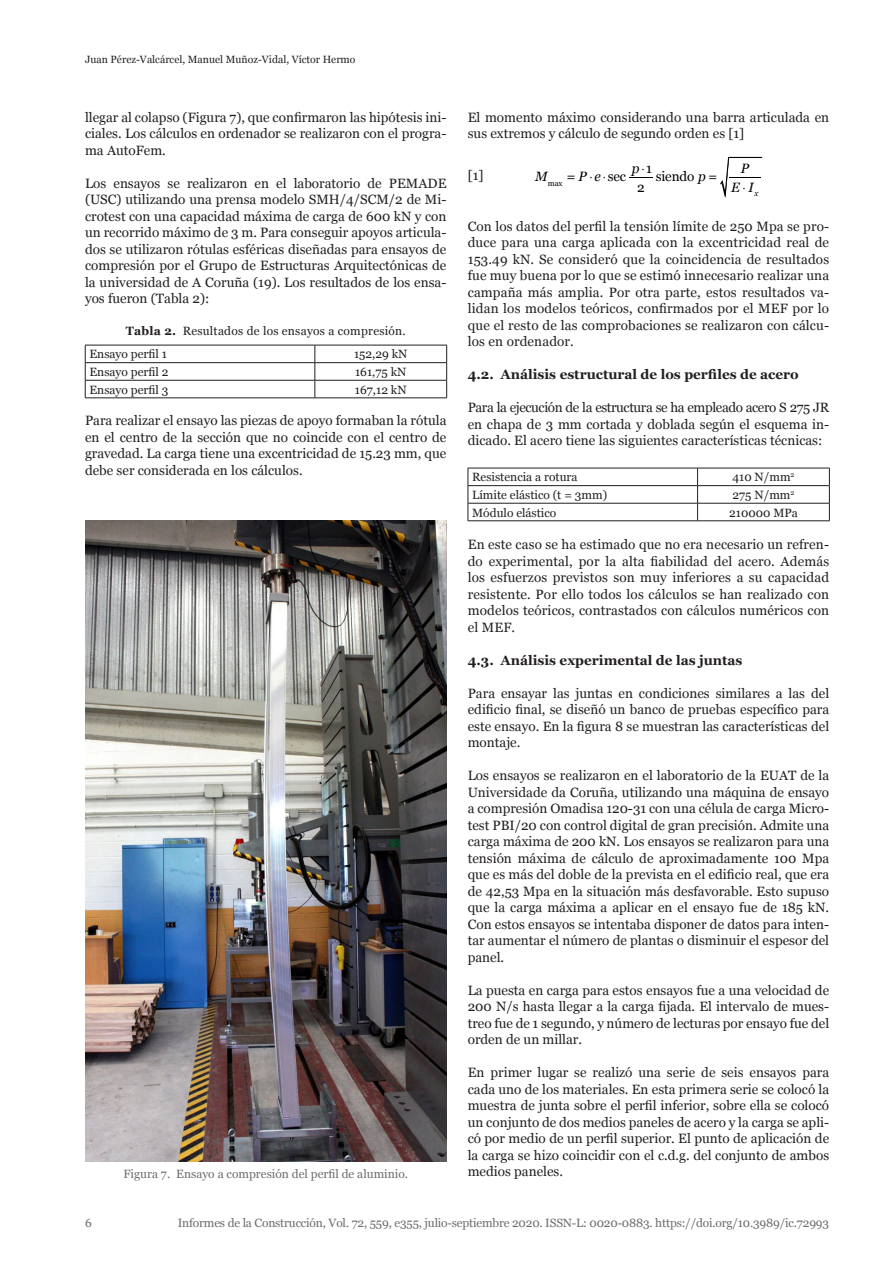
<style>
.page{position:relative;width:893px;height:1263px;background:#fff}
.page>*{position:absolute;margin:0;border:0;box-sizing:border-box;transform-origin:0 0}
.t1{font:13.5px/16.5px "Georgia";color:#231f20;text-align:justify}
.t2{font:700 13.5px "Georgia";color:#231f20}
.t3{font:italic 13.5px/18.9px "Georgia";color:#000;text-align:center}
.t4{font:13.5px/18.9px "Georgia";letter-spacing:-.01em;color:#000;text-align:center}
.t5{font:12px "Georgia";letter-spacing:-.015em;color:#6c6d70}
.t6{font:12px "Georgia";color:#231f20}
.t7{font:12px/23.7px "Georgia";letter-spacing:.02em;color:#231f20}
.t8{font:10.5px "Georgia";color:#231f20}
.s1{font-weight:700}
.s2{font-style:normal}
.s3{font-style:italic}
</style>
<div class="page">
<svg style="left:629px;top:177px;width:24px;height:1px"></svg>
<hr style="left:468px;top:485px;width:230px;height:1px;background:#231f20">
<hr style="left:698px;top:485px;width:132px;height:1px;background:#231f20">
<hr style="left:468px;top:503px;width:230px;height:1px;background:#231f20">
<hr style="left:698px;top:503px;width:132px;height:1px;background:#231f20">
<svg style="left:697px;top:469px;width:1px;height:51px"></svg>
<hr style="left:468px;top:468px;width:230px;height:1px;background:#231f20">
<hr style="left:698px;top:468px;width:132px;height:1px;background:#231f20">
<svg style="left:468px;top:468px;width:1px;height:52px"></svg>
<svg style="left:829px;top:468px;width:1px;height:52px"></svg>
<hr style="left:468px;top:520px;width:230px;height:1px;background:#231f20">
<hr style="left:698px;top:520px;width:132px;height:1px;background:#231f20">
<hr style="left:85px;top:362px;width:230px;height:1px;background:#231f20">
<hr style="left:315px;top:362px;width:132px;height:1px;background:#231f20">
<hr style="left:85px;top:380px;width:230px;height:1px;background:#231f20">
<hr style="left:315px;top:380px;width:132px;height:1px;background:#231f20">
<svg style="left:315px;top:346px;width:1px;height:52px"></svg>
<hr style="left:85px;top:345px;width:230px;height:1px;background:#231f20">
<hr style="left:315px;top:345px;width:132px;height:1px;background:#231f20">
<svg style="left:85px;top:345px;width:1px;height:53px"></svg>
<svg style="left:446px;top:345px;width:1px;height:53px"></svg>
<hr style="left:85px;top:398px;width:230px;height:1px;background:#231f20">
<hr style="left:315px;top:398px;width:132px;height:1px;background:#231f20">
<img style="left:85px;top:521px;width:361px;height:640px">
<svg style="left:720px;top:157px;width:42px;height:40px"></svg>
<p class="t8" style="left:85px;top:54px;width:272px">Juan Pérez-Valcárcel, Manuel Muñoz-Vidal, Víctor Hermo</p>
<p class="t1" style="left:85px;top:109px;width:363px">llegar al colapso (Figura 7), que confirmaron las hipótesis ini&shy;ciales. Los cálculos en ordenador se realizaron con el progra&shy;ma AutoFem.</p>
<p class="t1" style="left:85px;top:175px;width:363px">Los ensayos se realizaron en el laboratorio de PEMADE (USC) utilizando una prensa modelo SMH/4/SCM/2 de Mi&shy;crotest con una capacidad máxima de carga de 600 kN y con un recorrido máximo de 3 m. Para conseguir apoyos articula&shy;dos se utilizaron rótulas esféricas diseñadas para ensayos de compresión por el Grupo de Estructuras Arquitectónicas de la universidad de A Coruña (19). Los resultados de los ensa&shy;yos fueron (Tabla 2):</p>
<p class="t7" style="left:89px;top:319px;width:318px;text-indent:36px"><span class="s1">Tabla 2.</span> Resultados de los ensayos a compresión.<br>Ensayo perfil 1</p>
<p class="t6" style="left:354px;top:347px;width:55px">152,29 kN</p>
<p class="t6" style="left:89px;top:365px;width:81px">Ensayo perfil 2</p>
<p class="t6" style="left:355px;top:365px;width:53px">161,75 kN</p>
<p class="t6" style="left:89px;top:383px;width:80px">Ensayo perfil 3</p>
<p class="t6" style="left:355px;top:383px;width:53px">167,12 kN</p>
<p class="t1" style="left:85px;top:412px;width:363px">Para realizar el ensayo las piezas de apoyo formaban la rótula en el centro de la sección que no coincide con el centro de gravedad. La carga tiene una excentricidad de 15.23 mm, que debe ser considerada en los cálculos.</p>
<p class="t5" style="left:123px;top:1167px;width:286px">Figura 7. Ensayo a compresión del perfil de aluminio.</p>
<p class="t1" style="left:468px;top:109px;width:363px">El momento máximo considerando una barra articulada en sus extremos y cálculo de segundo orden es [1]</p>
<p class="t1" style="left:468px;top:167px;width:17px">[1]</p>
<p class="t3" style="left:535px;top:167px;width:93px">M<sub>max</sub> P ⋅e⋅<span class="s2">sec</span></p>
<p class="t4" style="left:632px;top:159px;width:22px"><span class="s3">p</span>⋅1<br>2</p>
<p class="t4" style="left:656px;top:167px;width:52px">siendo <span class="s3">p</span></p>
<p class="t3" style="left:731px;top:158px;width:29px">P<br>E⋅I<sub>x</sub></p>
<p class="t1" style="left:468px;top:218px;width:363px">Con los datos del perfil la tensión límite de 250 Mpa se pro&shy;duce para una carga aplicada con la excentricidad real de 153.49 kN. Se consideró que la coincidencia de resultados fue muy buena por lo que se estimó innecesario realizar una campaña más amplia. Por otra parte, estos resultados va&shy;lidan los modelos teóricos, confirmados por el MEF por lo que el resto de las comprobaciones se realizaron con cálcu&shy;los en ordenador.</p>
<p class="t2" style="left:468px;top:367px;width:332px">4.2. Análisis estructural de los perfiles de acero</p>
<p class="t1" style="left:468px;top:399px;width:363px">Para la ejecución de la estructura se ha empleado acero S 275 JR en chapa de 3 mm cortada y doblada según el esquema in&shy;dicado. El acero tiene las siguientes características técnicas:</p>
<p class="t6" style="left:472px;top:470px;width:107px">Resistencia a rotura</p>
<p class="t6" style="left:732px;top:470px;width:64px">410 N/mm<sup>2</sup></p>
<p class="t6" style="left:472px;top:488px;width:137px">Límite elástico (t = 3mm)</p>
<p class="t6" style="left:732px;top:488px;width:63px">275 N/mm<sup>2</sup></p>
<p class="t6" style="left:472px;top:506px;width:86px">Módulo elástico</p>
<p class="t6" style="left:729px;top:506px;width:70px">210000 MPa</p>
<p class="t1" style="left:468px;top:536px;width:363px">En este caso se ha estimado que no era necesario un refren&shy;do experimental, por la alta fiabilidad del acero. Además los esfuerzos previstos son muy inferiores a su capacidad resistente. Por ello todos los cálculos se han realizado con modelos teóricos, contrastados con cálculos numéricos con el MEF.</p>
<p class="t2" style="left:468px;top:653px;width:276px">4.3. Análisis experimental de las juntas</p>
<p class="t1" style="left:468px;top:685px;width:363px">Para ensayar las juntas en condiciones similares a las del edificio final, se diseñó un banco de pruebas específico para este ensayo. En la figura 8 se muestran las características del montaje.</p>
<p class="t1" style="left:468px;top:767px;width:363px">Los ensayos se realizaron en el laboratorio de la EUAT de la Universidade da Coruña, utilizando una máquina de ensayo a compresión Omadisa 120-31 con una célula de carga Micro&shy;test PBI/20 con control digital de gran precisión. Admite una carga máxima de 200 kN. Los ensayos se realizaron para una tensión máxima de cálculo de aproximadamente 100 Mpa que es más del doble de la prevista en el edificio real, que era de 42,53 Mpa en la situación más desfavorable. Esto supuso que la carga máxima a aplicar en el ensayo fue de 185 kN.<br>Con estos ensayos se intentaba disponer de datos para inten&shy;tar aumentar el número de plantas o disminuir el espesor del panel.</p>
<p class="t1" style="left:468px;top:982px;width:363px">La puesta en carga para estos ensayos fue a una velocidad de 200 N/s hasta llegar a la carga fijada. El intervalo de mues&shy;treo fue de 1 segundo, y número de lecturas por ensayo fue del orden de un millar.</p>
<p class="t1" style="left:468px;top:1064px;width:363px">En primer lugar se realizó una serie de seis ensayos para cada uno de los materiales. En esta primera serie se colocó la muestra de junta sobre el perfil inferior, sobre ella se colocó un conjunto de dos medios paneles de acero y la carga se apli&shy;có por medio de un perfil superior. El punto de aplicación de la carga se hizo coincidir con el c.d.g. del conjunto de ambos medios paneles.</p>
<p class="t5" style="left:85px;top:1216px;width:8px">6</p>
<p class="t5" style="left:178px;top:1216px;width:653px">Informes de la Construcción, Vol. 72, 559, e355, julio-septiembre 2020. ISSN-L: 0020-0883. https://doi.org/10.3989/ic.72993</p>
</div>
